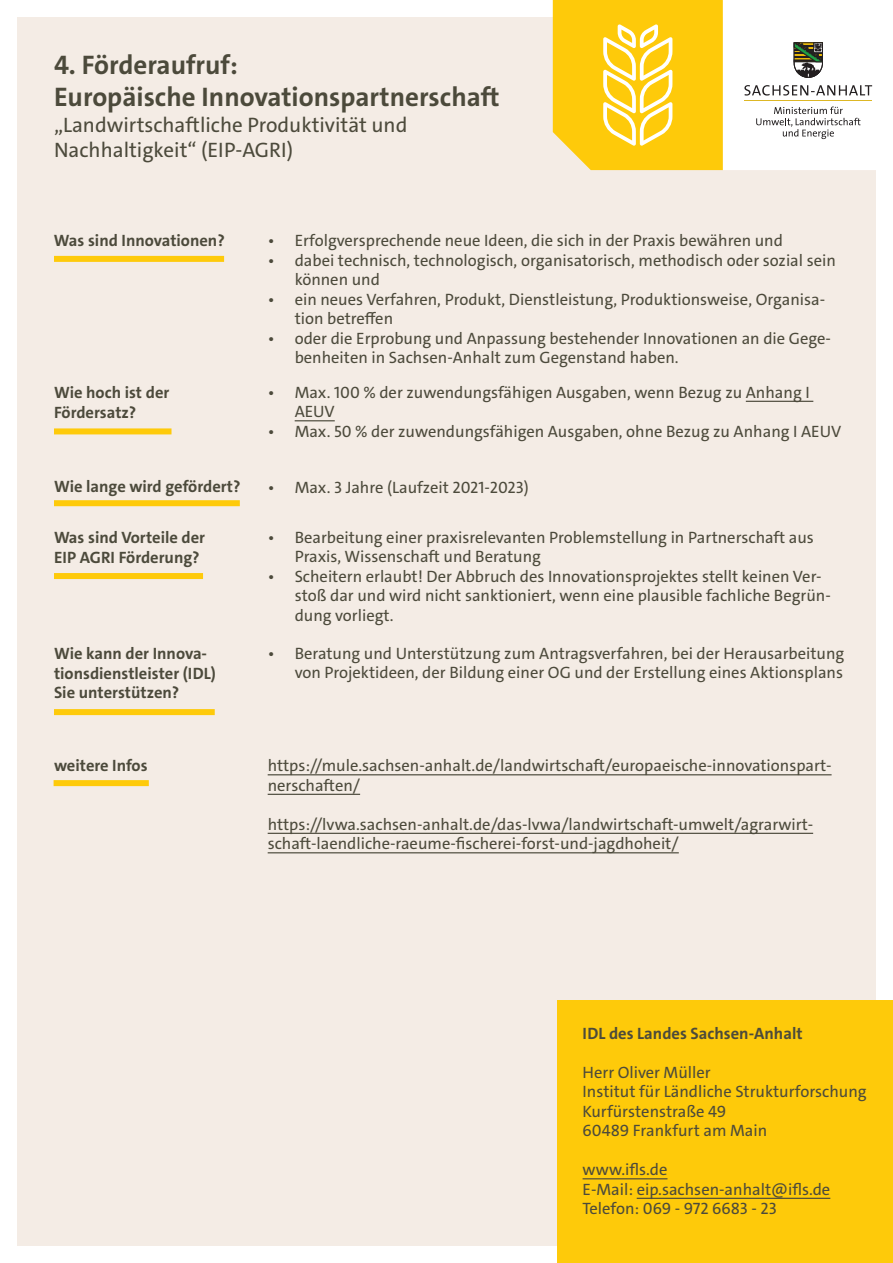
<style>
.page{position:relative;width:893px;height:1263px;background:#fff}
.page>*{position:absolute;margin:0;border:0;box-sizing:border-box;transform-origin:0 0}
.t1{font:700 27px/32.4px "The Sans C4 s";color:#4c4a3b}
.t2{font:21px/25.2px "The Sans C4 s";color:#4c4a3b}
.t3{font:16.5px/19.5px "The Sans C4 s";color:#4c4a3b}
.t4{font:700 16.5px/19.8px "The Sans C4 s";color:#4c4a3b}
</style>
<div class="page">
<div style="left:17px;top:17px;width:859px;height:1229px;background:#f4ece5"></div>
<div style="left:724px;top:1px;width:168px;height:168px;background:#fff"></div>
<svg style="left:744px;top:85px;width:128px;height:11px"></svg>
<svg style="left:794px;top:42px;width:29px;height:36px"></svg>
<hr style="left:744px;top:100px;width:128px;height:1px;background:#ddb725">
<svg style="left:756px;top:107px;width:104px;height:32px"></svg>
<svg style="left:552px;top:0;width:172px;height:171px;background:#fdd02a"></svg>
<div style="left:557px;top:1000px;width:336px;height:263px;background:#feca0a"></div>
<div style="left:54px;top:780px;width:95px;height:6px;background:#feca0a"></div>
<div style="left:54px;top:256px;width:170px;height:6px;background:#feca0a"></div>
<div style="left:54px;top:709px;width:161px;height:6px;background:#feca0a"></div>
<div style="left:54px;top:428px;width:117px;height:6px;background:#feca0a"></div>
<div style="left:54px;top:500px;width:186px;height:6px;background:#feca0a"></div>
<div style="left:54px;top:573px;width:149px;height:6px;background:#feca0a"></div>
<hr style="left:746px;top:401px;width:67px;height:1px;background:#4c4a3b">
<hr style="left:295px;top:420px;width:40px;height:1px;background:#4c4a3b">
<hr style="left:268px;top:774px;width:564px;height:1px;background:#4c4a3b">
<hr style="left:268px;top:794px;width:92px;height:1px;background:#4c4a3b">
<hr style="left:268px;top:833px;width:545px;height:1px;background:#4c4a3b">
<hr style="left:268px;top:852px;width:411px;height:1px;background:#4c4a3b">
<hr style="left:583px;top:1178px;width:84px;height:1px;background:#4c4a3b">
<hr style="left:637px;top:1198px;width:193px;height:1px;background:#4c4a3b">
<h1 class="t1" style="left:54px;top:49px;width:447px">4. Förderaufruf:<br>Europäische Innovationspartnerschaft</h1>
<p class="t2" style="left:54px;top:112px;width:355px">„Landwirtschaftliche Produktivität und<br>Nachhaltigkeit“ (EIP-AGRI)</p>
<p class="t4" style="left:54px;top:231px;width:172px">Was sind Innovationen?</p>
<p class="t3" style="left:268px;top:231px;width:517px">• Erfolgversprechende neue Ideen, die sich in der Praxis bewähren und</p>
<p class="t3" style="left:295px;top:250px;width:543px;text-indent:-27px">• dabei technisch, technologisch, organisatorisch, methodisch oder sozial sein können und</p>
<p class="t3" style="left:295px;top:289px;width:532px;text-indent:-27px">• ein neues Verfahren, Produkt, Dienstleistung, Produktionsweise, Organisa&shy;tion betrefen</p>
<p class="t3" style="left:295px;top:328px;width:538px;text-indent:-27px">• oder die Erprobung und Anpassung bestehender Innovationen an die Gege&shy;benheiten in Sachsen-Anhalt zum Gegenstand haben.</p>
<p class="t4" style="left:54px;top:382px;width:117px">Wie hoch ist der<br>Fördersatz?</p>
<p class="t3" style="left:295px;top:383px;width:517px;text-indent:-27px">• Max. 100 % der zuwendungsfähigen Ausgaben, wenn Bezug zu Anhang I<br>AEUV</p>
<p class="t3" style="left:268px;top:422px;width:575px">• Max. 50 % der zuwendungsfähigen Ausgaben, ohne Bezug zu Anhang I AEUV</p>
<p class="t4" style="left:54px;top:477px;width:188px">Wie lange wird gefördert?</p>
<p class="t3" style="left:268px;top:478px;width:262px">• Max. 3 Jahre (Laufzeit 2021-2023)</p>
<p class="t4" style="left:54px;top:527px;width:153px">Was sind Vorteile der<br>EIP AGRI Förderung?</p>
<p class="t3" style="left:295px;top:527px;width:521px;text-indent:-27px">• Bearbeitung einer praxisrelevanten Problemstellung in Partnerschaft aus<br>Praxis, Wissenschaft und Beratung</p>
<p class="t3" style="left:295px;top:566px;width:538px;text-indent:-27px">• Scheitern erlaubt! Der Abbruch des Innovationsprojektes stellt keinen Ver&shy;stoß dar und wird nicht sanktioniert, wenn eine plausible fachliche Begrün&shy;dung vorliegt.</p>
<p class="t4" style="left:54px;top:643px;width:163px">Wie kann der Innova&shy;tionsdienstleister (IDL)<br>Sie unterstützen?</p>
<p class="t3" style="left:268px;top:644px;width:578px;text-align:right">• Beratung und Unterstützung zum Antragsverfahren, bei der Herausarbeitung von Projektideen, der Bildung einer OG und der Erstellung eines Aktionsplans</p>
<p class="t4" style="left:54px;top:756px;width:95px">weitere Infos</p>
<p class="t3" style="left:268px;top:756px;width:565px">https://mule.sachsen-anhalt.de/landwirtschaft/europaeische-innovationspart&shy;nerschaften/</p>
<p class="t3" style="left:268px;top:815px;width:547px">https://lvwa.sachsen-anhalt.de/das-lvwa/landwirtschaft-umwelt/agrarwirt&shy;schaft-laendliche-raeume-fscherei-forst-und-jagdhoheit/</p>
<p class="t4" style="left:583px;top:1023px;width:222px">IDL des Landes Sachsen-Anhalt</p>
<p class="t3" style="left:583px;top:1062px;width:286px">Herr Oliver Müller<br>Institut für Ländliche Strukturforschung<br>Kurfürstenstraße 49<br>60489 Frankfurt am Main</p>
<p class="t3" style="left:583px;top:1160px;width:249px">www.ifs.de<br>E-Mail: eip.sachsen-anhalt@ifs.de<br>Telefon: 069 - 972 6683 - 23</p>
</div>
